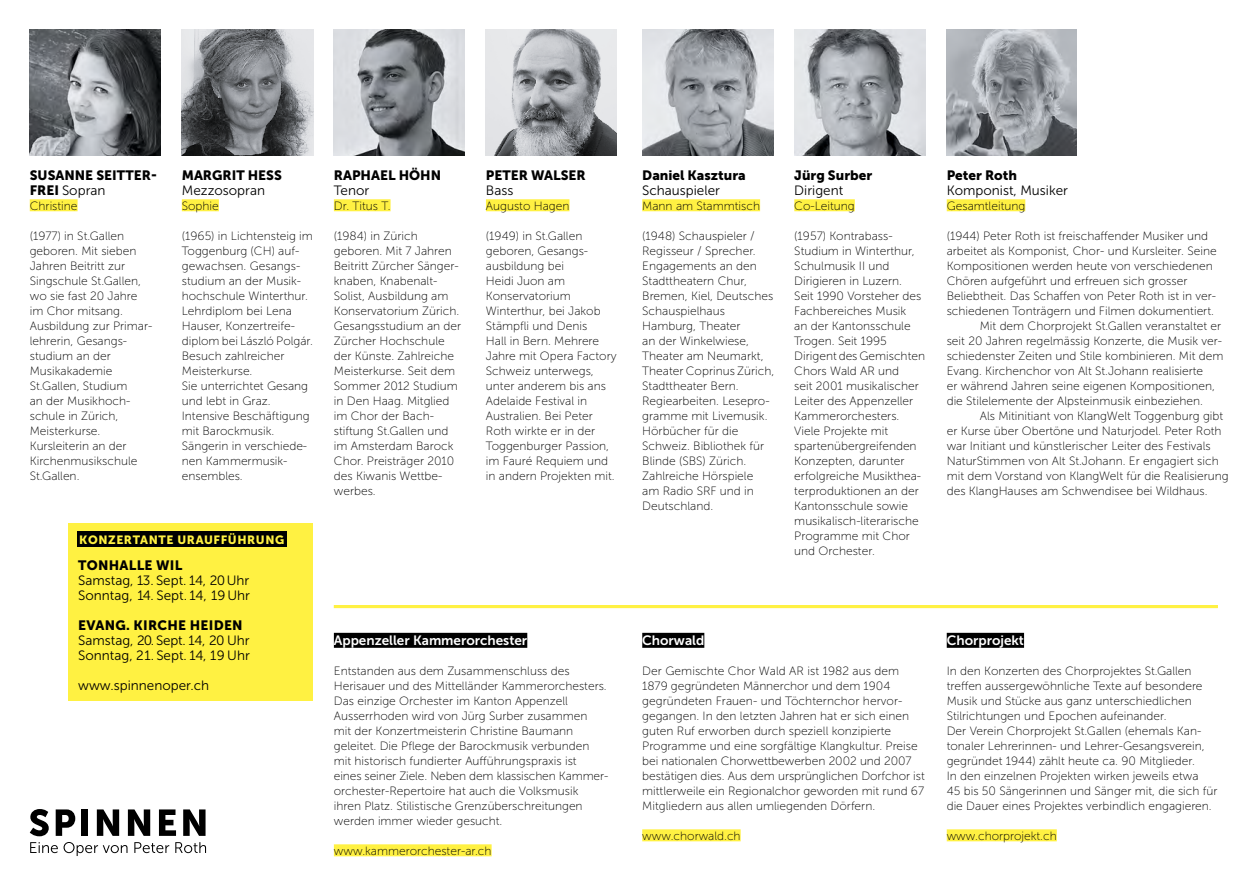
<style>
.page{position:relative;width:1259px;height:893px;background:#fff}
.page>*{position:absolute;margin:0;border:0;box-sizing:border-box;transform-origin:0 0}
.t1{font:13.5px/15px "Museo Sans 300";color:#000}
.t2{font:13.5px "Museo Sans 900";color:#000}
.t3{font:13.5px "Museo Sans 700";color:#fff}
.t4{font:13.5px "Museo Sans 900";letter-spacing:.02em;color:#000}
.t5{font:12px/15px "Museo Sans 100";color:#000}
.t6{font:11.85px "Museo Sans 900";letter-spacing:.05em;color:#fff142}
.s1{font-family:"Museo Sans 900"}
</style>
<div class="page">
<div style="left:68px;top:523px;width:245px;height:178px;background:#fff142"></div>
<div style="left:30px;top:199px;width:48px;height:12px;background:#fff142"></div>
<div style="left:334px;top:633px;width:193px;height:15px;background:#000"></div>
<div style="left:334px;top:844px;width:157px;height:12px;background:#fff142"></div>
<div style="left:642px;top:633px;width:62px;height:15px;background:#000"></div>
<div style="left:642px;top:829px;width:98px;height:12px;background:#fff142"></div>
<div style="left:946px;top:633px;width:78px;height:15px;background:#000"></div>
<div style="left:946px;top:829px;width:110px;height:12px;background:#fff142"></div>
<div style="left:182px;top:199px;width:37px;height:12px;background:#fff142"></div>
<div style="left:334px;top:199px;width:56px;height:12px;background:#fff142"></div>
<div style="left:486px;top:199px;width:83px;height:12px;background:#fff142"></div>
<div style="left:642px;top:199px;width:118px;height:12px;background:#fff142"></div>
<div style="left:794px;top:199px;width:61px;height:12px;background:#fff142"></div>
<img style="left:642px;top:30px;width:131px;height:126px">
<img style="left:794px;top:30px;width:131px;height:126px">
<img style="left:486px;top:30px;width:131px;height:126px">
<img style="left:334px;top:30px;width:131px;height:126px">
<img style="left:182px;top:30px;width:131px;height:126px">
<img style="left:30px;top:30px;width:131px;height:126px">
<img style="left:946px;top:30px;width:130px;height:126px">
<div style="left:946px;top:199px;width:79px;height:12px;background:#fff142"></div>
<hr style="left:334px;top:605px;width:883px;height:3px;background:#fff142">
<svg style="left:30px;top:809px;width:19px;height:27px"></svg>
<svg style="left:56px;top:809px;width:19px;height:27px"></svg>
<div style="left:82px;top:809px;width:6px;height:27px;background:#000"></div>
<svg style="left:97px;top:809px;width:22px;height:27px"></svg>
<svg style="left:128px;top:809px;width:22px;height:27px"></svg>
<svg style="left:159px;top:809px;width:17px;height:27px"></svg>
<svg style="left:183px;top:809px;width:22px;height:27px"></svg>
<svg style="left:30px;top:842px;width:28px;height:11px"></svg>
<svg style="left:64px;top:842px;width:63px;height:14px"></svg>
<svg style="left:134px;top:842px;width:35px;height:11px"></svg>
<svg style="left:175px;top:842px;width:31px;height:11px"></svg>
<div style="left:77px;top:531px;width:209px;height:16px;background:#000"></div>
<p class="t2" style="left:30px;top:167px;width:129px">SUSANNE SEITTER-</p>
<p class="t1" style="left:30px;top:183px;width:77px"><span class="s1">FREI</span> Sopran</p>
<p class="t5" style="left:30px;top:198px;width:49px">Christine</p>
<p class="t5" style="left:30px;top:228px;width:124px">(1977) in St.Gallen geboren. Mit sieben<br>Jahren Beitritt zur<br>Singschule St.Gallen, wo sie fast 20 Jahre im Chor mitsang.<br>Ausbildung zur Primar&shy;lehrerin, Gesangs&shy;studium an der<br>Musikakademie<br>St.Gallen, Studium<br>an der Musikhoch&shy;schule in Zürich,<br>Meisterkurse.<br>Kursleiterin an der<br>Kirchenmusikschule<br>St.Gallen.</p>
<p class="t2" style="left:182px;top:167px;width:93px">MARGRIT HESS</p>
<p class="t1" style="left:182px;top:183px;width:85px">Mezzosopran</p>
<p class="t5" style="left:182px;top:198px;width:39px">Sophie</p>
<p class="t5" style="left:182px;top:228px;width:133px">(1965) in Lichtensteig im<br>Toggenburg (CH) auf&shy;gewachsen. Gesangs&shy;studium an der Musik&shy;hochschule Winterthur.<br>Lehrdiplom bei Lena<br>Hauser, Konzertreife&shy;diplom bei László Polgár.<br>Besuch zahlreicher<br>Meisterkurse.<br>Sie unterrichtet Gesang und lebt in Graz.<br>Intensive Beschäftigung mit Barockmusik.<br>Sängerin in verschiede&shy;nen Kammermusik&shy;ensembles.</p>
<p class="t6" style="left:79px;top:533px;width:206px">KONZERTANTE URAUFFÜH RUNG</p>
<p class="t4" style="left:78px;top:558px;width:106px">TONHALLE WIL</p>
<p class="t1" style="left:78px;top:573px;width:173px">Samstag, 13. Sept. 14, 20 Uhr<br>Sonntag, 14. Sept. 14, 19 Uhr</p>
<p class="t4" style="left:78px;top:618px;width:166px">EVANG. KIRCH E HEIDEN</p>
<p class="t1" style="left:78px;top:633px;width:173px">Samstag, 20. Sept. 14, 20 Uhr<br>Sonntag, 21. Sept. 14, 19 Uhr</p>
<p class="t1" style="left:78px;top:678px;width:133px">www.spinnenoper.ch</p>
<p class="t2" style="left:334px;top:167px;width:109px">RAPHAEL HÖH N</p>
<p class="t1" style="left:334px;top:183px;width:37px">Tenor</p>
<p class="t5" style="left:334px;top:198px;width:58px">Dr. Titus T.</p>
<p class="t5" style="left:334px;top:228px;width:129px">(1984) in Zürich geboren. Mit 7 Jahren<br>Beitritt Zürcher Sänger&shy;knaben, Knabenalt-<br>Solist, Ausbildung am<br>Konservatorium Zürich.<br>Gesangsstudium an der<br>Zürcher Hochschule der Künste. Zahlreiche<br>Meisterkurse. Seit dem<br>Sommer 2012 Studium in Den Haag. Mitglied im Chor der Bach&shy;stiftung St.Gallen und im Amsterdam Barock<br>Chor. Preisträger 2010 des Kiwanis Wettbe&shy;werbes.</p>
<p class="t2" style="left:486px;top:167px;width:101px">PETER WALSER</p>
<p class="t1" style="left:486px;top:183px;width:29px">Bass</p>
<p class="t5" style="left:486px;top:198px;width:85px">Augusto Hagen</p>
<p class="t5" style="left:486px;top:228px;width:132px">(1949) in St.Gallen geboren, Gesangs&shy;ausbildung bei<br>Heidi Juon am<br>Konservatorium<br>Winterthur, bei Jakob<br>Stämpfli und Denis<br>Hall in Bern. Mehrere<br>Jahre mit Opera Factory<br>Schweiz unterwegs, unter anderem bis ans<br>Adelaide Festival in<br>Australien. Bei Peter<br>Roth wirkte er in der<br>Toggenburger Passion, im Fauré Requiem und in andern Projekten mit.</p>
<p class="t3" style="left:334px;top:633px;width:195px">Appenzeller Kammerorchester</p>
<p class="t5" style="left:334px;top:663px;width:276px">Entstanden aus dem Zusammenschluss des Herisauer und des Mittelländer Kammerorchesters.<br>Das einzige Orchester im Kanton Appenzell Ausserrhoden wird von Jürg Surber zusammen<br>mit der Konzertmeisterin Christine Baumann geleitet. Die Pflege der Barockmusik verbunden mit historisch fundierter Aufführungspraxis ist<br>eines seiner Ziele. Neben dem klassischen Kammer&shy;orchester-Repertoire hat auch die Volksmusik ihren Platz. Stilistische Grenzüberschreitungen werden immer wieder gesucht.</p>
<p class="t5" style="left:334px;top:843px;width:159px">www.kammerorchester-ar.ch</p>
<p class="t2" style="left:642px;top:167px;width:105px">DANIEL KASZTURA</p>
<p class="t1" style="left:642px;top:183px;width:79px">Schauspieler</p>
<p class="t5" style="left:642px;top:198px;width:119px">Mann am Stammtisch</p>
<p class="t5" style="left:642px;top:228px;width:134px">(1948) Schauspieler /<br>Regisseur / Sprecher.<br>Engagements an den<br>Stadttheatern Chur,<br>Bremen, Kiel, Deutsches<br>Schauspielhaus<br>Hamburg, Theater<br>an der Winkelwiese,<br>Theater am Neumarkt,<br>Theater Coprinus Zürich,<br>Stadttheater Bern.<br>Regiearbeiten. Lesepro&shy;gramme mit Livemusik.<br>Hörbücher für die<br>Schweiz. Bibliothek für<br>Blinde (SBS) Zürich.<br>Zahlreiche Hörspiele<br>am Radio SRF und in<br>Deutschland.</p>
<p class="t2" style="left:794px;top:167px;width:79px">JÜRG SURBER</p>
<p class="t1" style="left:794px;top:183px;width:50px">Dirigent</p>
<p class="t5" style="left:794px;top:198px;width:62px">Co-Leitung</p>
<p class="t5" style="left:794px;top:228px;width:132px">(1957) Kontrabass-<br>Studium in Winterthur,<br>Schulmusik II und<br>Dirigieren in Luzern.<br>Seit 1990 Vorsteher des<br>Fachbereiches Musik<br>an der Kantonsschule<br>Trogen. Seit 1995<br>Dirigent des Gemischten<br>Chors Wald AR und<br>seit 2001 musikalischer<br>Leiter des Appenzeller<br>Kammerorchesters.<br>Viele Projekte mit spartenübergreifenden<br>Konzepten, darunter erfolgreiche Musikthea&shy;terproduktionen an der<br>Kantonsschule sowie musikalisch-literarische<br>Programme mit Chor und Orchester.</p>
<p class="t2" style="left:946px;top:167px;width:72px">PETER ROTH</p>
<p class="t1" style="left:946px;top:183px;width:123px">Komponist, Musiker</p>
<p class="t5" style="left:946px;top:198px;width:80px">Gesamtleitung</p>
<p class="t5" style="left:946px;top:228px;width:263px">(1944) Peter Roth ist freischaffender Musiker und</p>
<p class="t5" style="left:946px;top:243px;width:271px">arbeitet als Komponist, Chor- und Kursleiter. Seine</p>
<p class="t5" style="left:946px;top:258px;width:268px">Kompositionen werden heute von verschiedenen</p>
<p class="t5" style="left:946px;top:273px;width:242px">Chören aufgeführt und erfreuen sich grosser</p>
<p class="t5" style="left:946px;top:288px;width:271px">Beliebtheit. Das Schaffen von Peter Roth ist in ver-</p>
<p class="t5" style="left:946px;top:303px;width:269px">schiedenen Tonträgern und Filmen dokumentiert.</p>
<p class="t5" style="left:979px;top:318px;width:243px">Mit dem Chorprojekt St.Gallen veranstaltet er</p>
<p class="t5" style="left:946px;top:333px;width:277px">seit 20 Jahren regelmässig Konzerte, die Musik ver-</p>
<p class="t5" style="left:946px;top:348px;width:278px">schiedenster Zeiten und Stile kombinieren. Mit dem</p>
<p class="t5" style="left:946px;top:363px;width:258px">Evang. Kirchenchor von Alt St.Johann realisierte</p>
<p class="t5" style="left:946px;top:378px;width:270px">er während Jahren seine eigenen Kompositionen,</p>
<p class="t5" style="left:946px;top:393px;width:258px">die Stilelemente der Alpsteinmusik einbeziehen.</p>
<p class="t5" style="left:979px;top:408px;width:245px">Als Mitinitiant von KlangWelt Toggenburg gibt</p>
<p class="t5" style="left:946px;top:423px;width:276px">er Kurse über Obertöne und Naturjodel. Peter Roth</p>
<p class="t5" style="left:946px;top:438px;width:265px">war Initiant und künstlerischer Leiter des Festivals</p>
<p class="t5" style="left:946px;top:453px;width:273px">NaturStimmen von Alt St.Johann. Er engagiert sich</p>
<p class="t5" style="left:946px;top:468px;width:284px">mit dem Vorstand von KlangWelt für die Realisierung</p>
<p class="t5" style="left:946px;top:483px;width:262px">des KlangHauses am Schwendisee bei Wildhaus.</p>
<p class="t3" style="left:642px;top:633px;width:64px">Chorwald</p>
<p class="t5" style="left:642px;top:663px;width:284px">Der Gemischte Chor Wald AR ist 1982 aus dem 1879 gegründeten Männerchor und dem 1904 gegründeten Frauen- und Töchternchor hervor&shy;gegangen. In den letzten Jahren hat er sich einen guten Ruf erworben durch speziell konzipierte Programme und eine sorgfältige Klangkultur. Preise bei nationalen Chorwettbewerben 2002 und 2007 bestätigen dies. Aus dem ursprünglichen Dorfchor ist mittlerweile ein Regionalchor geworden mit rund 67<br>Mitgliedern aus allen umliegenden Dörfern.</p>
<p class="t5" style="left:642px;top:828px;width:100px">www.chorwald.ch</p>
<p class="t3" style="left:946px;top:633px;width:79px">Chorprojekt</p>
<p class="t5" style="left:946px;top:663px;width:272px">In den Konzerten des Chorprojektes St.Gallen treffen aussergewöhnliche Texte auf besondere Musik und Stücke aus ganz unterschiedlichen Stilrichtungen und Epochen aufeinander.<br>Der Verein Chorprojekt St.Gallen (ehemals Kan&shy;tonaler Lehrerinnen- und Lehrer-Gesangsverein, gegründet 1944) zählt heute ca. 90 Mitglieder.<br>In den einzelnen Projekten wirken jeweils etwa<br>45 bis 50 Sängerinnen und Sänger mit, die sich für die Dauer eines Projektes verbindlich engagieren.</p>
<p class="t5" style="left:946px;top:828px;width:112px">www.chorprojekt.ch</p>
</div>
